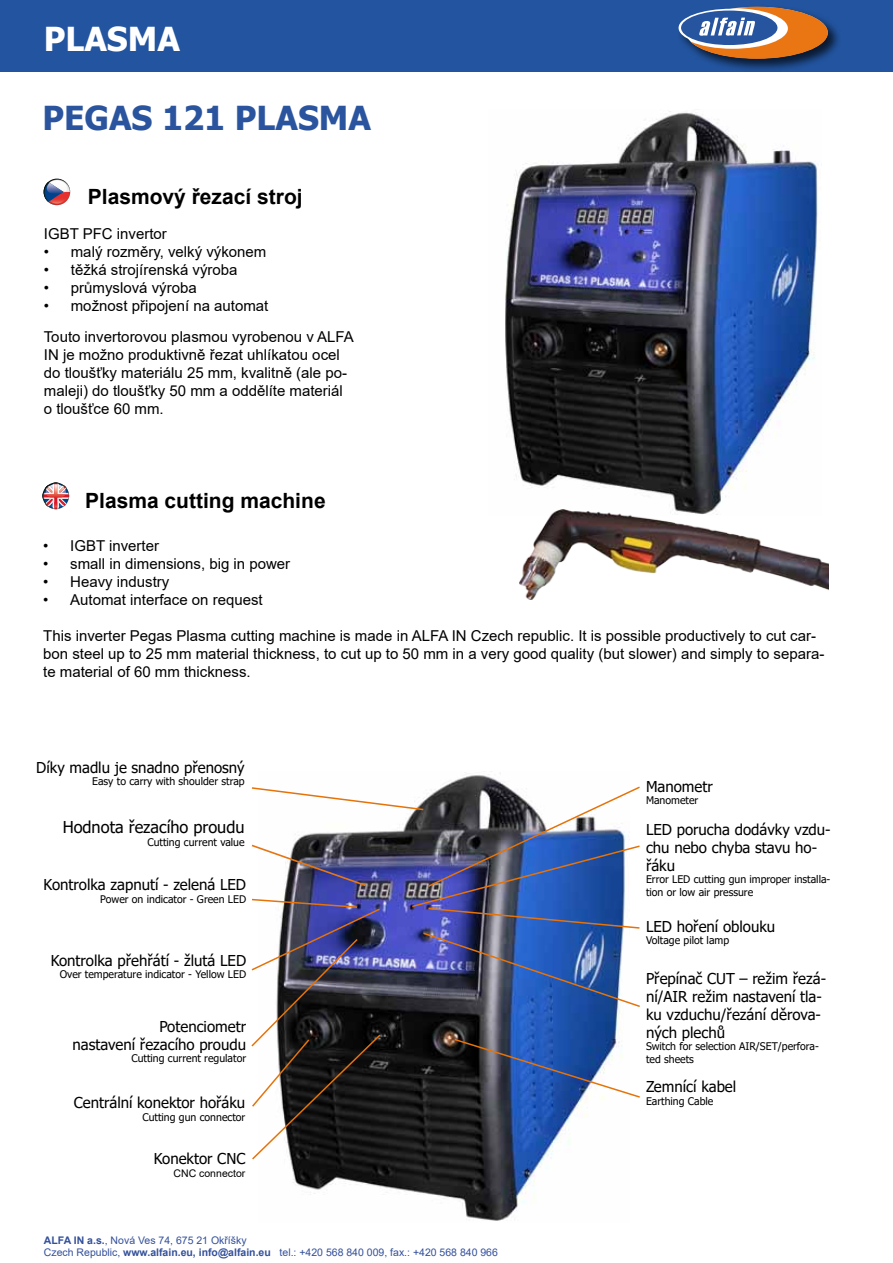
<style>
.page{position:relative;width:893px;height:1263px;background:#fff}
.page>*{position:absolute;margin:0;border:0;box-sizing:border-box;transform-origin:0 0}
.t1{font:700 33px "Tahoma";color:#2a549e}
.t2{font:700 33px "Tahoma";color:#fff}
.t3{font:700 21px "Arial";color:#000}
.t4{font:16.35px "Tahoma";color:#000}
.t5{font:15px/18px "Arial";color:#000}
.t6{font:15px/18px "Tahoma";color:#000}
.t7{font:10.5px/12.6px "Tahoma";color:#000}
.t8{font:10.5px/12.6px "Arial";color:#33509b}
.t9{font:10.5px "Arial";color:#000}
.s1{font-weight:700}
</style>
<div class="page">
<svg style="left:44px;top:179px;width:26px;height:26px"></svg>
<svg style="left:43px;top:483px;width:26px;height:26px"></svg>
<div style="left:0;top:0;width:893px;height:72px;background:#22549f"></div>
<div style="left:676px;top:4px;width:165px;height:68px;background:#000;opacity:.7"></div>
<div style="left:681px;top:11px;width:96px;height:34px;background:#26549e;border-radius:50%"></div>
<svg style="left:690px;top:7px;width:138px;height:52px"></svg>
<img style="left:505px;top:111px;width:313px;height:398px">
<img style="left:290px;top:772px;width:253px;height:449px">
<img style="left:251px;top:785px;width:389px;height:376px">
<img style="left:520px;top:509px;width:309px;height:90px">
<h1 class="t2" style="left:44px;top:16px;width:138px">PLASMA</h1>
<h1 class="t1" style="left:42px;top:95px;width:330px">PEGAS 121 PLASMA</h1>
<h2 class="t3" style="left:88px;top:182px;width:216px">Plasmový řezací stroj</h2>
<p class="t5" style="left:44px;top:225px;width:125px">IGBT PFC invertor</p>
<p class="t5" style="left:44px;top:243px;width:224px">• malý rozměry, velký výkonem</p>
<p class="t5" style="left:44px;top:261px;width:195px">• těžká strojírenská výroba</p>
<p class="t5" style="left:44px;top:279px;width:154px">• průmyslová výroba</p>
<p class="t5" style="left:44px;top:290px;width:311px;line-height:31.5px">• možnost připojení na automat<br>Touto invertorovou plasmou vyrobenou v ALFA</p>
<p class="t5" style="left:44px;top:346px;width:305px">IN je možno produktivně řezat uhlíkatou ocel do tloušťky materiálu 25 mm, kvalitně (ale po&shy;maleji) do tloušťky 50 mm a oddělíte materiál o tloušťce 60 mm.</p>
<h2 class="t3" style="left:85px;top:486px;width:242px">Plasma cutting machine</h2>
<p class="t5" style="left:43px;top:537px;width:117px">• IGBT inverter</p>
<p class="t5" style="left:43px;top:555px;width:249px">• small in dimensions, big in power</p>
<p class="t5" style="left:43px;top:573px;width:128px">• Heavy industry</p>
<p class="t5" style="left:43px;top:591px;width:221px">• Automat interface on request</p>
<p class="t5" style="left:43px;top:627px;width:783px">This inverter Pegas Plasma cutting machine is made in ALFA IN Czech republic. It is possible productively to cut car&shy;bon steel up to 25 mm material thickness, to cut up to 50 mm in a very good quality (but slower) and simply to separa&shy;te material of 60 mm thickness.</p>
<p class="t6" style="left:36px;top:759px;width:210px">Díky madlu je snadno přenosný</p>
<p class="t7" style="left:92px;top:776px;width:154px">Easy to carry with shoulder strap</p>
<p class="t4" style="left:63px;top:816px;width:183px">Hodnota řezacího proudu</p>
<p class="t7" style="left:147px;top:836px;width:99px">Cutting current value</p>
<p class="t6" style="left:44px;top:876px;width:204px">Kontrolka zapnutí - zelená LED</p>
<p class="t7" style="left:100px;top:893px;width:147px">Power on indicator - Green LED</p>
<p class="t6" style="left:51px;top:952px;width:197px">Kontrolka přehřátí - žlutá LED</p>
<p class="t7" style="left:60px;top:969px;width:188px">Over temperature indicator - Yellow LED</p>
<p class="t6" style="left:73px;top:1018px;width:175px;text-align:right">Potenciometr<br>nastavení řezacího proudu</p>
<p class="t7" style="left:131px;top:1052px;width:116px">Cutting current regulator</p>
<p class="t6" style="left:74px;top:1095px;width:173px">Centrální konektor hořáku</p>
<p class="t7" style="left:142px;top:1111px;width:104px">Cutting gun connector</p>
<p class="t6" style="left:154px;top:1151px;width:93px">Konektor CNC</p>
<p class="t9" style="left:174px;top:1166px;width:73px">CNC connector</p>
<p class="t8" style="left:44px;top:1234px;width:455px"><span class="s1">ALFA IN a.s.</span>, Nová Ves 74, 675 21 Okříšky<br>Czech Republic, <span class="s1">www.alfain.eu, info@alfain.eu</span> tel.: +420 568 840 009, fax.: +420 568 840 966</p>
<p class="t6" style="left:646px;top:778px;width:68px">Manometr</p>
<p class="t7" style="left:646px;top:795px;width:54px">Manometer</p>
<p class="t6" style="left:646px;top:821px;width:186px">LED porucha dodávky vzdu&shy;chu nebo chyba stavu ho&shy;řáku</p>
<p class="t7" style="left:646px;top:873px;width:186px">Error LED cutting gun improper installa&shy;tion or low air pressure</p>
<p class="t6" style="left:646px;top:918px;width:131px">LED hoření oblouku</p>
<p class="t7" style="left:646px;top:935px;width:85px">Voltage pilot lamp</p>
<p class="t6" style="left:646px;top:970px;width:182px">Přepínač CUT – režim řezá&shy;ní/AIR režim nastavení tla&shy;ku vzduchu/řezání děrova&shy;ných plechů</p>
<p class="t7" style="left:646px;top:1041px;width:174px">Switch for selection AIR/SET/perfora&shy;ted sheets</p>
<p class="t6" style="left:646px;top:1078px;width:92px">Zemnící kabel</p>
<p class="t7" style="left:646px;top:1095px;width:69px">Earthing Cable</p>
</div>
